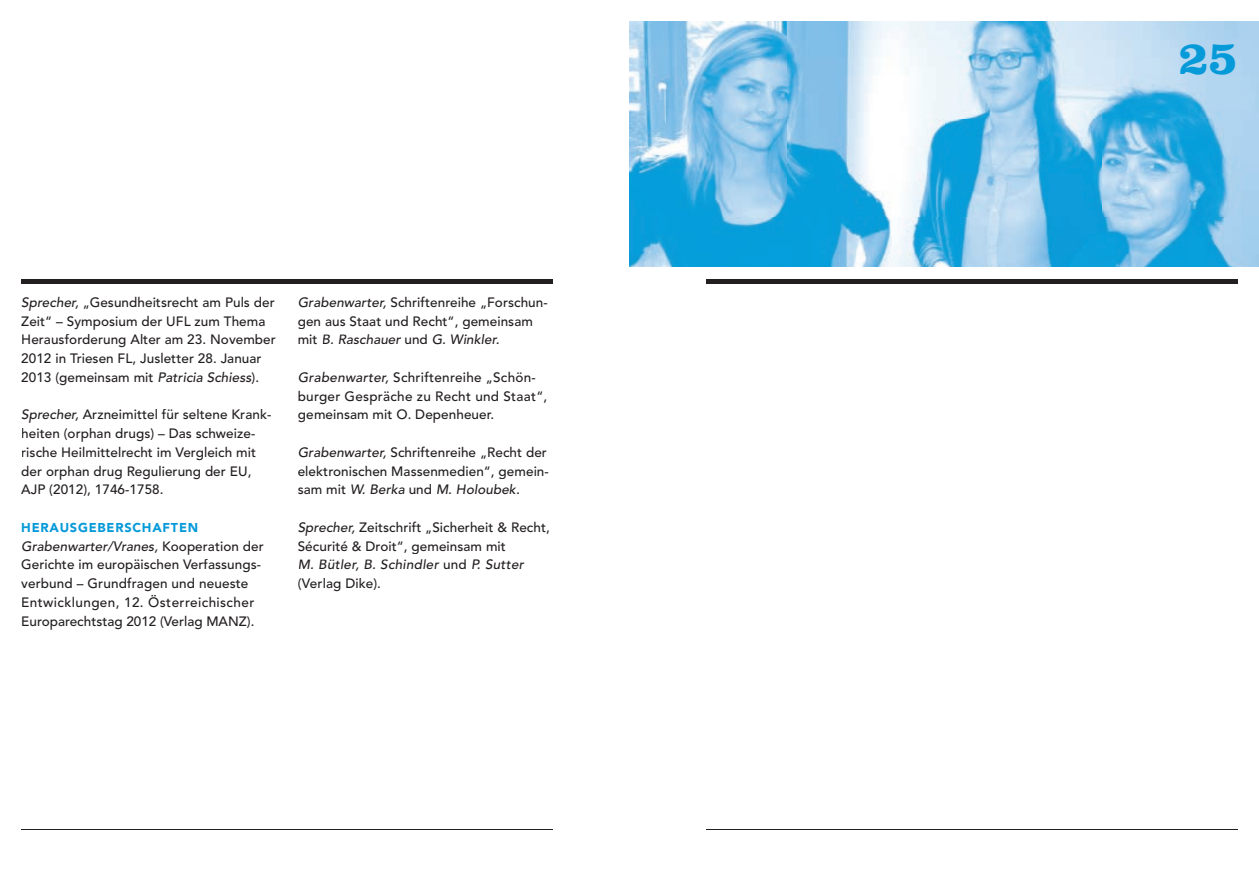
<style>
.page{position:relative;width:1259px;height:893px;background:#fff}
.page>*{position:absolute;margin:0;border:0;box-sizing:border-box;transform-origin:0 0}
.t1{font:700 48px "Clarendon";color:#069ad9}
.t2{font:500 13.5px/18.8px "Avenir";letter-spacing:.005em;color:#231f20}
.t3{font:900 12.75px "Avenir";letter-spacing:.06em;color:#069ad9}
.s1{font-style:italic}
</style>
<div class="page">
<img style="left:629px;top:21px;width:630px;height:246px">
<hr style="left:21px;top:829px;width:532px;height:1px;background:#231f20">
<hr style="left:706px;top:829px;width:531px;height:1px;background:#231f20">
<div style="left:21px;top:279px;width:532px;height:5px;background:#231f20"></div>
<div style="left:706px;top:279px;width:531px;height:5px;background:#231f20"></div>
<p class="t2" style="left:21px;top:293px;width:256px"><span class="s1">Sprecher,</span> „Gesundheitsrecht am Puls der Zeit“ – Symposium der UFL zum Thema Herausforderung Alter am 23. November 2012 in Triesen FL, Jusletter 28. Januar 2013 (gemeinsam mit <span class="s1">Patricia Schiess</span>).</p>
<p class="t2" style="left:21px;top:406px;width:252px"><span class="s1">Sprecher,</span> Arzneimittel für seltene Krank&shy;heiten (orphan drugs) – Das schweize&shy;rische Heilmittelrecht im Vergleich mit der orphan drug Regulierung der EU, AJP (2012), 1746-1758.</p>
<p class="t3" style="left:21px;top:520px;width:178px">HERAUSGEBERSCHAFTEN</p>
<p class="t2" style="left:21px;top:537px;width:244px"><span class="s1">Grabenwarter/Vranes,</span> Kooperation der Gerichte im europäischen Verfassungs&shy;verbund – Grundfragen und neueste Entwicklungen, 12. Österreichischer Europarechtstag 2012 (Verlag MANZ).</p>
<p class="t2" style="left:298px;top:293px;width:251px"><span class="s1">Grabenwarter,</span> Schriftenreihe „Forschun&shy;gen aus Staat und Recht“, gemeinsam mit <span class="s1">B. Raschauer</span> und <span class="s1">G. Winkler.</span></p>
<p class="t2" style="left:298px;top:368px;width:251px"><span class="s1">Grabenwarter,</span> Schriftenreihe „Schön&shy;burger Gespräche zu Recht und Staat“, gemeinsam mit O. Depenheuer.</p>
<p class="t2" style="left:298px;top:443px;width:253px"><span class="s1">Grabenwarter,</span> Schriftenreihe „Recht der elektronischen Massenmedien“, gemein&shy;sam mit <span class="s1">W. Berka</span> und <span class="s1">M. Holoubek.</span></p>
<p class="t2" style="left:298px;top:518px;width:254px"><span class="s1">Sprecher,</span> Zeitschrift „Sicherheit &amp; Recht,<br>Sécurité &amp; Droit“, gemeinsam mit<br><span class="s1">M. Bütler, B. Schindler</span> und <span class="s1">P. Sutter </span>(Verlag Dike).</p>
<h1 class="t1" style="left:1179px;top:29px;width:60px">25</h1>
</div>
